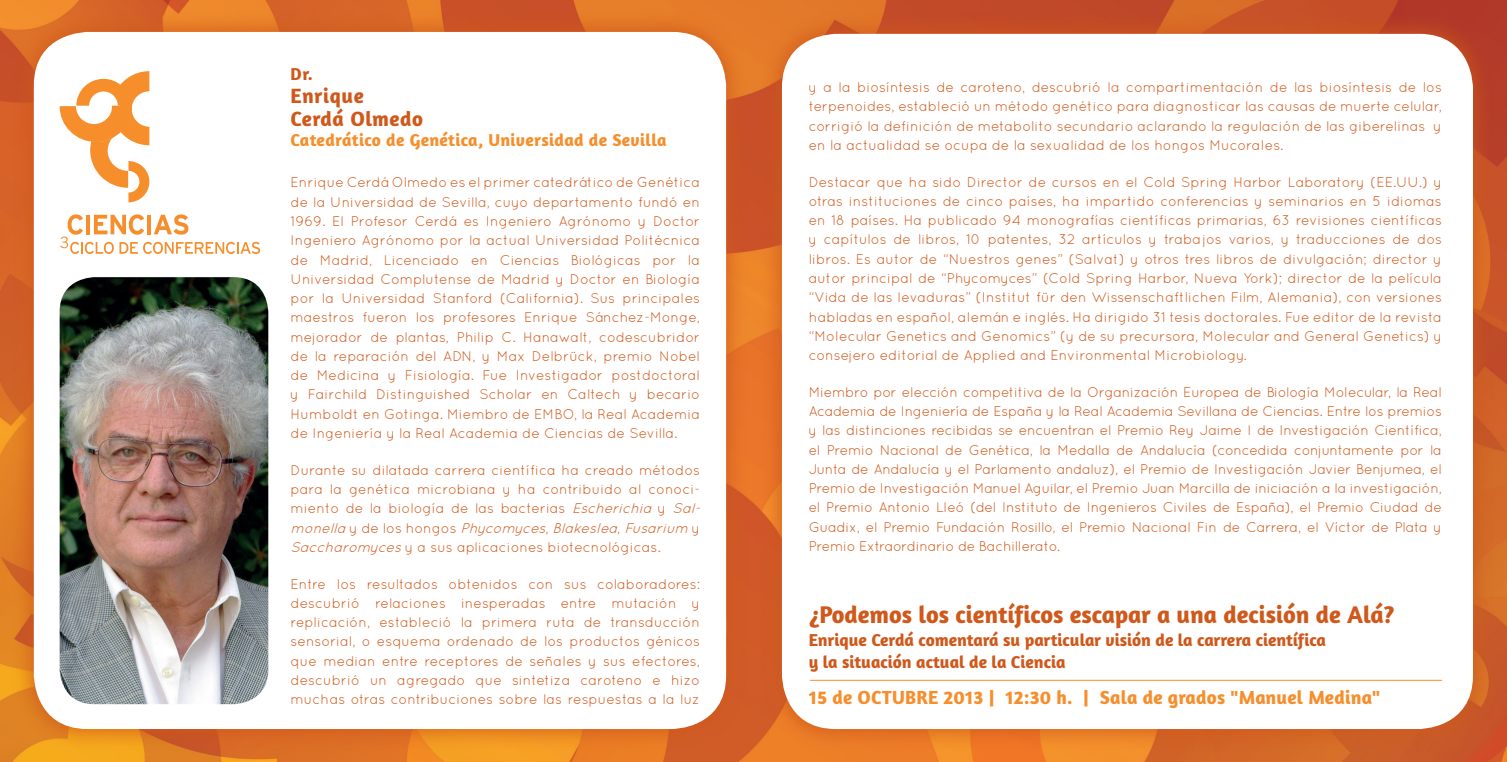
<style>
.page{position:relative;width:1507px;height:762px;background:#fff}
.page>*{position:absolute;margin:0;border:0;box-sizing:border-box;transform-origin:0 0}
.TITULO{font:700 24.5px "Amaranth";color:#cf581a}
.conferenciante{font:700 21px "Amaranth";letter-spacing:.025em;color:#cf581a}
.t1{font:700 19.25px "Amaranth";letter-spacing:.01em;color:#f68e2c}
.TITULO-2{font:700 17.5px "Amaranth";color:#cf581a}
.CARGO{font:700 17.5px "Amaranth";letter-spacing:.02em;color:#f68e2c}
.conferenciante-2{font:700 17.5px "Amaranth";color:#cf581a}
.t2{font:14px/19.2px "Quicksand";color:#cf581a;text-align:justify}
.s1{font-style:italic}
</style>
<div class="page">
<img style="left:0;top:0;width:1506px;height:761px">
<div style="left:12px;top:10px;width:735px;height:740px;background:#cf581a;opacity:.75"></div>
<div style="left:34px;top:32px;width:692px;height:696px;background:#fff;border-radius:54px"></div>
<div style="left:760px;top:12px;width:734px;height:738px;background:#cf581a;opacity:.75"></div>
<div style="left:782px;top:34px;width:690px;height:694px;background:#fff;border-radius:54px"></div>
<hr style="left:810px;top:679px;width:631px;height:1px;background:#f68e2c">
<img style="left:60px;top:277px;width:208px;height:427px">
<svg style="left:60px;top:71px;width:89px;height:131px"></svg>
<svg style="left:60px;top:214px;width:200px;height:40px"></svg>
<p class="conferenciante-2" style="left:291px;top:63px;width:23px">Dr.</p>
<p class="conferenciante" style="left:291px;top:82px;width:75px">Enrique</p>
<p class="conferenciante" style="left:291px;top:105px;width:134px">Cerdá Olmedo</p>
<p class="CARGO" style="left:291px;top:129px;width:377px">Catedrático de Genética, Universidad de Sevilla</p>
<p class="t2" style="left:291px;top:173px;width:411px">Enrique Cerdá Olmedo es el primer catedrático de Genética de la Universidad de Sevilla, cuyo departamento fundó en 1969. El Profesor Cerdá es Ingeniero Agrónomo y Doctor Ingeniero Agrónomo por la actual Universidad Politécnica de Madrid, Licenciado en Ciencias Biológicas por la Universidad Complutense de Madrid y Doctor en Biología por la Universidad Stanford (California). Sus principales maestros fueron los profesores Enrique Sánchez-Monge, mejorador de plantas, Philip C. Hanawalt, codescubridor de la reparación del ADN, y Max Delbrück, premio Nobel de Medicina y Fisiología. Fue Investigador postdoctoral y Fairchild Distinguished Scholar en Caltech y becario Humboldt en Gotinga. Miembro de EMBO, la Real Academia de Ingeniería y la Real Academia de Ciencias de Sevilla.</p>
<p class="t2" style="left:291px;top:460px;width:415px;text-align:left">Durante su dilatada carrera científica ha creado métodos para la genética microbiana y ha contribuido al conoci&shy;miento de la biología de las bacterias <span class="s1">Escherichia</span> y <span class="s1">Sal&shy;monella</span> y d e l o s h o n g o s <span class="s1">Phycomyces</span>, <span class="s1">Blakeslea</span>, <span class="s1">Fusarium</span> y <span class="s1">Saccharomyces</span>y a sus aplicaciones biotecnológicas.</p>
<p class="t2" style="left:291px;top:573px;width:411px">Entre los resultados obtenidos con sus colaboradores: descubrió relaciones inesperadas entre mutación y replicación, estableció la primera ruta de transducción sensorial, o esquema ordenado de los productos génicos que median entre receptores de señales y sus efectores, descubrió un agregado que sintetiza caroteno e hizo muchas otras contribuciones sobre las respuestas a la luz</p>
<p class="t2" style="left:808px;top:77px;width:635px">y a la biosíntesis de caroteno, descubrió la compartimentación de las biosíntesis de los terpenoides, estableció un método genético para diagnosticar las causas de muerte celular, corrigió la definición de metabolito secundario aclarando la regulación de las giberelinas y en la actualidad se ocupa de la sexualidad de los hongos Mucorales.</p>
<p class="t2" style="left:808px;top:172px;width:635px">Destacar que ha sido Director de cursos en el Cold Spring Harbor Laboratory (EE.UU.) y otras instituciones de cinco países, ha impartido conferencias y seminarios en 5 idiomas en 18 países. Ha publicado 94 monografías científicas primarias, 63 revisiones científicas y capítulos de libros, 10 patentes, 32 artículos y trabajos varios, y traducciones de dos libros. Es autor de “Nuestros genes” (Salvat) y otros tres libros de divulgación; director y autor principal de “Phycomyces” (Cold Spring Harbor, Nueva York); director de la película “Vida de las levaduras” (Institut für den Wissenschaftlichen Film, Alemania), con versiones habladas en español, alemán e inglés. Ha dirigido 31 tesis doctorales. Fue editor de la revista “Molecular Genetics and Genomics” (y de su precursora, Molecular and General Genetics) y consejero editorial de Applied and Environmental Microbiology.</p>
<p class="t2" style="left:808px;top:382px;width:635px">Miembro por elección competitiva de la Organización Europea de Biología Molecular, la Real Academia de Ingeniería de España y la Real Academia Sevillana de Ciencias. Entre los premios y las distinciones recibidas se encuentran el Premio Rey Jaime I de Investigación Científica, el Premio Nacional de Genética, la Medalla de Andalucía (concedida conjuntamente por la Junta de Andalucía y el Parlamento andaluz), el Premio de Investigación Javier Benjumea, el Premio de Investigación Manuel Aguilar, el Premio Juan Marcilla de iniciación a la investigación, el Premio Antonio Lleó (del Instituto de Ingenieros Civiles de España), el Premio Ciudad de Guadix, el Premio Fundación Rosillo, el Premio Nacional Fin de Carrera, el Víctor de Plata y Premio Extraordinario de Bachillerato.</p>
<p class="TITULO" style="left:808px;top:598px;width:587px">¿Podemos los científicos escapar a una decisión de Alá?</p>
<p class="TITULO-2" style="left:808px;top:628px;width:519px">Enrique Cerdá comentará su particular visión de la carrera científica</p>
<p class="TITULO-2" style="left:808px;top:651px;width:258px">y la situación actual de la Ciencia</p>
<p class="t1" style="left:808px;top:685px;width:573px">15 de OCTUBRE 2013 | 12:30 h. | Sala de grados "Manuel Medina"</p>
</div>
